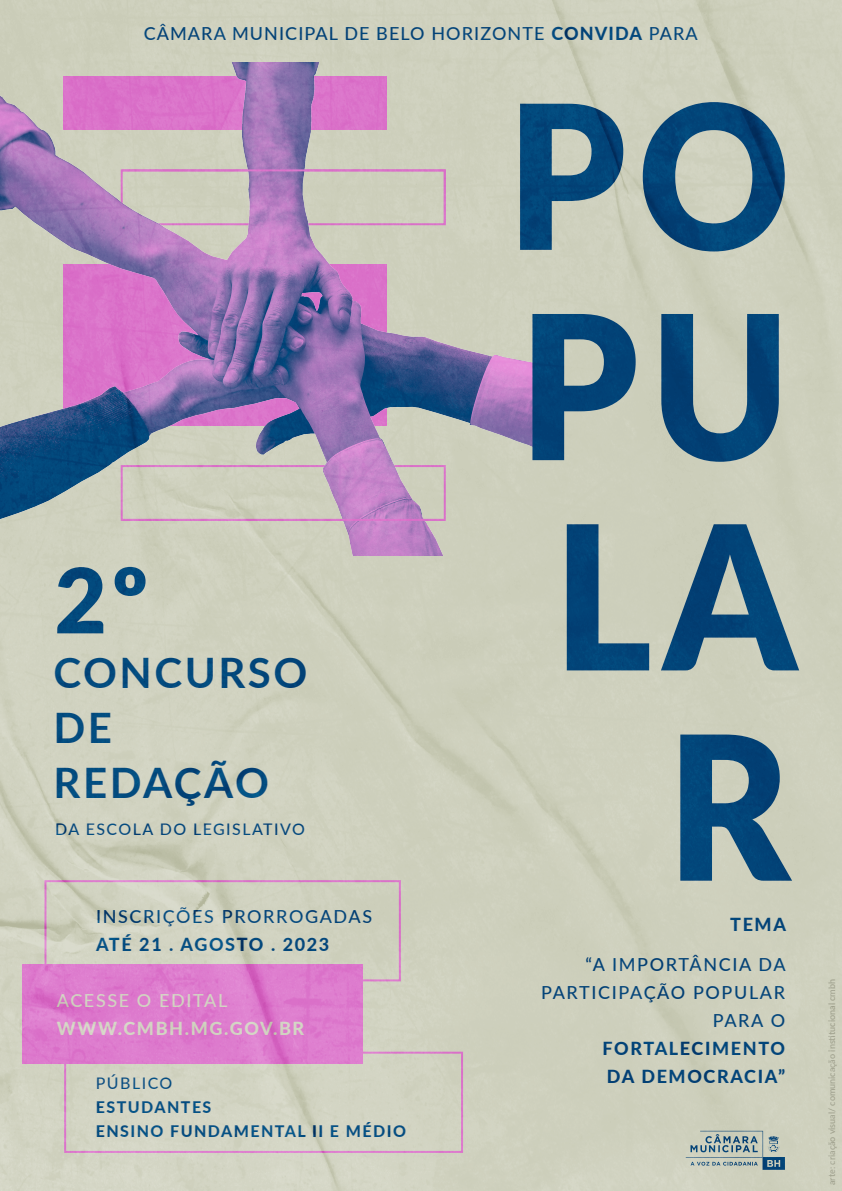
<style>
.page{position:relative;width:842px;height:1191px;background:#fff}
.page>*{position:absolute;margin:0;border:0;box-sizing:border-box;transform-origin:0 0}
.t1{font:900 200.6px/210.2px "Lato";color:#023e73;text-align:right;scale:.94 1}
.t2{font:900 90px "Lato";color:#023e73}
.t3{font:700 42px/55px "Lato";letter-spacing:.06em;color:#023e73}
.t4{font:500 18px/28px "Lato";letter-spacing:.08em;color:#023e73;text-align:right}
.t5{font:800 18px/28px "Lato";letter-spacing:.09em;color:#023e73}
.t6{font:500 18px "Lato";letter-spacing:.06em;color:#023e73}
.t7{font:800 18px "Lato";letter-spacing:.09em;color:#ccceba}
.t8{font:500 18px "Lato";letter-spacing:.09em;color:#ccceba}
.t9{font:800 16px/24px "Lato";letter-spacing:.09em;color:#023e73}
.t10{font:500 16px "Lato";letter-spacing:.09em;color:#023e73}
.t11{font:500 9px "Lato";color:#9a9b87}
.s1{font-weight:800}
</style>
<div class="page">
<img style="left:0;top:0;width:842px;height:1191px">
<p class="t6" style="left:144px;top:21px;width:556px">CÂMARA MUNICIPAL DE BELO HORIZONTE <span class="s1">CONVIDA</span> PARA</p>
<h2 class="t2" style="left:55px;top:533px;width:95px">2º</h2>
<h3 class="t3" style="left:53px;top:644px;width:255px">CONCURSO<br>DE<br>REDAÇÃO</h3>
<p class="t10" style="left:55px;top:817px;width:251px">DA ESCOLA DO LEGISLATIVO</p>
<p class="t4" style="left:96px;top:901px;width:278px">INSCRIÇÕES PRORROGADAS</p>
<p class="t5" style="left:96px;top:929px;width:235px">ATÉ 21 . AGOSTO . 2023</p>
<p class="t8" style="left:57px;top:987px;width:172px">ACESSE O EDITAL</p>
<p class="t7" style="left:57px;top:1015px;width:249px">WWW.CMBH.MG.GOV.BR</p>
<p class="t10" style="left:96px;top:1071px;width:78px">PÚBLICO</p>
<p class="t9" style="left:96px;top:1094px;width:312px">ESTUDANTES<br>ENSINO FUNDAMENTAL II E MÉDIO</p>
<h1 class="t1" style="left:507px;top:63px;width:310px">PO<br>PU<br>LA<br>R</h1>
<p class="t5" style="left:730px;top:909px;width:57px">TEMA</p>
<p class="t4" style="left:541px;top:949px;width:246px">“A IMPORTÂNCIA DA<br>PARTICIPAÇÃO POPULAR<br>PARA O</p>
<p class="t5" style="left:602px;top:1033px;width:184px">FORTALECIMENTO<br>DA DEMOCRACIA”</p>
<p class="t11" style="left:825px;top:1185px;width:207px;rotate:-90deg">arte: criação visual/ comunicação institucional cmbh</p>
</div>
